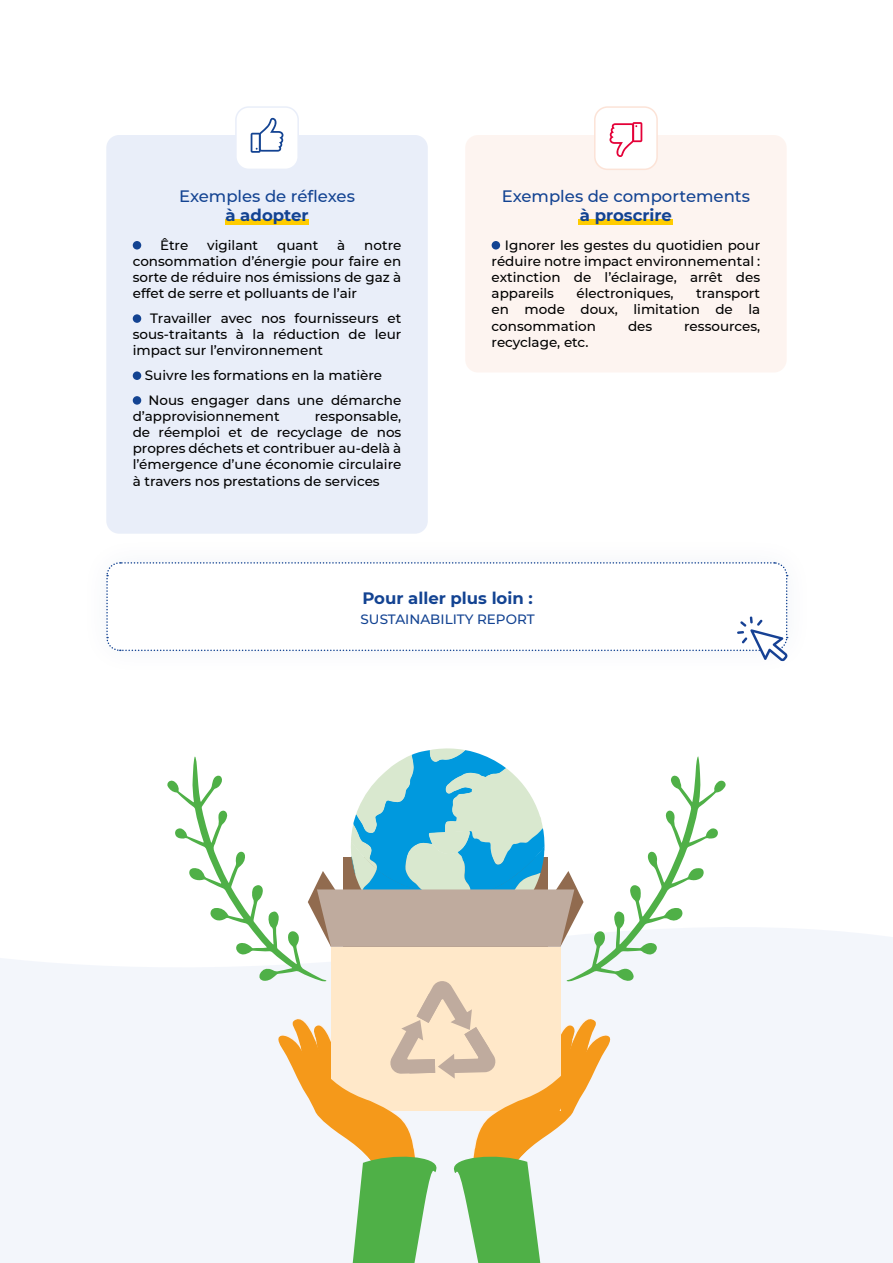
<style>
.page{position:relative;width:893px;height:1263px;background:#fff}
.page>*{position:absolute;margin:0;border:0;box-sizing:border-box;transform-origin:0 0}
.t1{font:500 16.5px "Montserrat";color:#134392}
.t2{font:700 16.5px "Montserrat";color:#134392}
.t3{font:500 13.5px/16.2px "Montserrat";color:#000;text-align:justify}
.t4{font:500 13.5px "Montserrat";color:#134392}
</style>
<div class="page">
<div style="left:0;top:927px;width:893px;height:336px;background:#f3f6fb"></div>
<div style="left:106px;top:135px;width:322px;height:399px;background:#e9eef9;border-radius:13px"></div>
<div style="left:225px;top:219px;width:84px;height:6px;background:#fc0"></div>
<div style="left:465px;top:135px;width:322px;height:237px;background:#fdf4f0;border-radius:13px"></div>
<div style="left:595px;top:107px;width:62px;height:62px;background:#fff;border-radius:13px"></div>
<div style="left:594px;top:106px;width:64px;height:64px;border:2px solid #fce3d7;border-radius:13px"></div>
<div style="left:492px;top:241px;width:8px;height:9px;background:#134392;border-radius:50%"></div>
<div style="left:133px;top:241px;width:8px;height:9px;background:#134392;border-radius:50%"></div>
<div style="left:133px;top:314px;width:8px;height:9px;background:#134392;border-radius:50%"></div>
<div style="left:133px;top:371px;width:8px;height:9px;background:#134392;border-radius:50%"></div>
<div style="left:133px;top:396px;width:8px;height:9px;background:#134392;border-radius:50%"></div>
<svg style="left:609px;top:122px;width:33px;height:35px"></svg>
<div style="left:236px;top:107px;width:62px;height:62px;background:#fff;border-radius:13px"></div>
<div style="left:235px;top:106px;width:64px;height:64px;border:2px solid #e9eef9;border-radius:13px"></div>
<svg style="left:251px;top:118px;width:32px;height:35px"></svg>
<div style="left:579px;top:219px;width:94px;height:6px;background:#fc0"></div>
<svg style="left:106px;top:562px;width:682px;height:99px"></svg>
<svg style="left:167px;top:748px;width:559px;height:515px"></svg>
<p class="t1" style="left:179px;top:184px;width:177px">Exemples de réflexes</p>
<p class="t2" style="left:225px;top:204px;width:85px">à adopter</p>
<p class="t3" style="left:160px;top:236px;width:30px">Être</p>
<p class="t3" style="left:207px;top:236px;width:53px">vigilant</p>
<p class="t3" style="left:277px;top:236px;width:43px">quant</p>
<p class="t3" style="left:337px;top:236px;width:10px">à</p>
<p class="t3" style="left:133px;top:236px;width:270px;text-indent:232px">notre consommation d’énergie pour faire en sorte de réduire nos émissions de gaz à effet de serre et polluants de l’air</p>
<p class="t3" style="left:133px;top:309px;width:270px;text-indent:17px">Travailler avec nos fournisseurs et sous-traitants à la réduction de leur impact sur l’environnement</p>
<p class="t3" style="left:145px;top:362px;width:258px;line-height:24.8px">Suivre les formations en la matière<br>Nous engager dans une démarche</p>
<p class="t3" style="left:133px;top:407px;width:148px">d’approvisionnement</p>
<p class="t3" style="left:133px;top:407px;width:270px;text-indent:182px">responsable, de réemploi et de recyclage de nos propres déchets et contribuer au-delà à l’émergence d’une économie circulaire à travers nos prestations de services</p>
<p class="t1" style="left:502px;top:184px;width:250px">Exemples de comportements</p>
<p class="t2" style="left:580px;top:204px;width:93px">à proscrire</p>
<p class="t3" style="left:492px;top:236px;width:270px;text-indent:13px">Ignorer les gestes du quotidien pour réduire notre impact environnemental : extinction de l’éclairage, arrêt des appareils</p>
<p class="t3" style="left:577px;top:285px;width:99px">électroniques,</p>
<p class="t3" style="left:492px;top:285px;width:270px;text-indent:204px">transport en mode doux, limitation de la consommation</p>
<p class="t3" style="left:628px;top:317px;width:26px">des</p>
<p class="t3" style="left:684px;top:317px;width:77px">ressources,</p>
<p class="t3" style="left:492px;top:333px;width:99px">recyclage, etc.</p>
<p class="t2" style="left:362px;top:586px;width:172px">Pour aller plus loin :</p>
<p class="t4" style="left:361px;top:610px;width:176px">SUSTAINABILITY REPORT</p>
</div>
